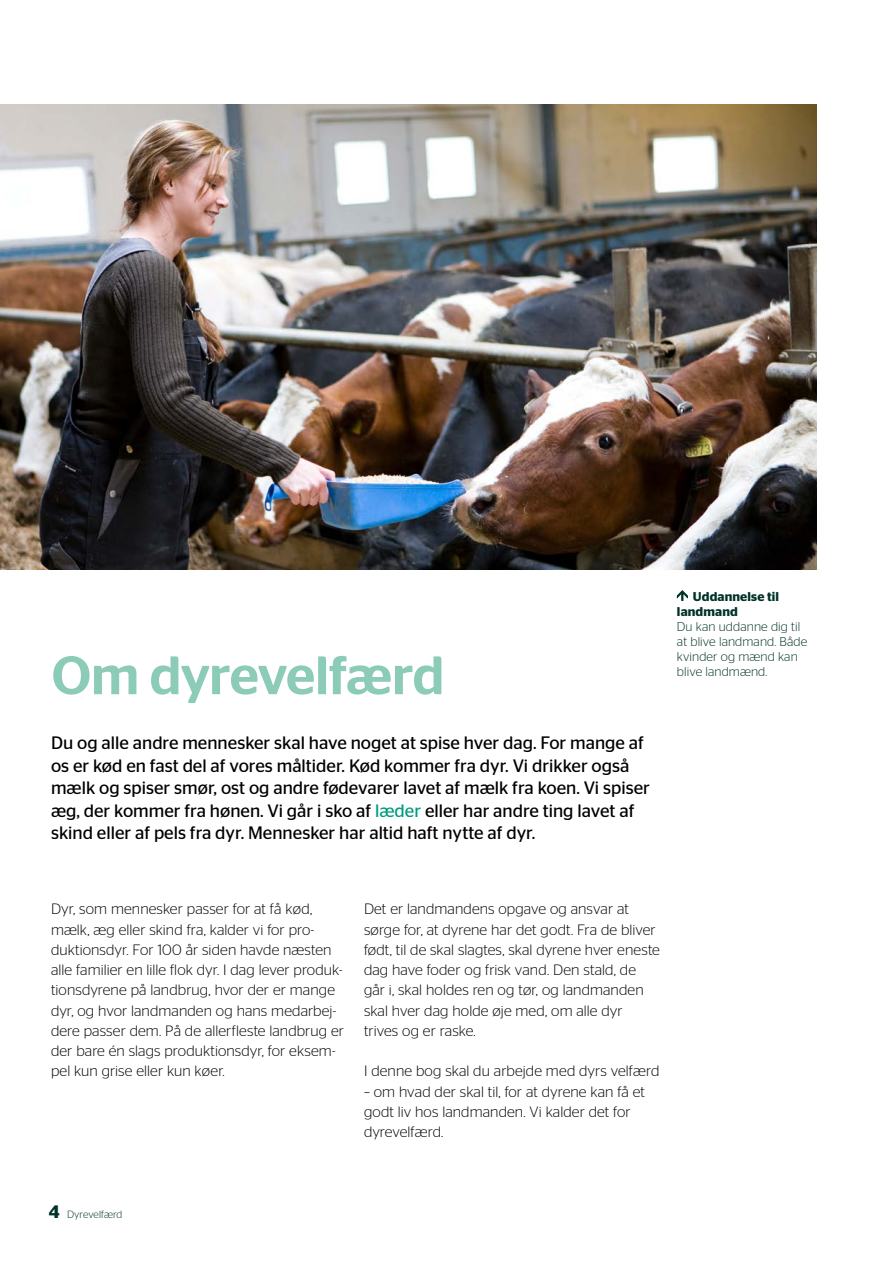
<style>
.page{position:relative;width:893px;height:1263px;background:#fff}
.page>*{position:absolute;margin:0;border:0;box-sizing:border-box;transform-origin:0 0}
.Rubrik{font:500 54px "Stag Sans";letter-spacing:-.015em;color:#8bcbb7}
.Underrubrik{font:18px/22.5px "Stag Sans";color:#000}
.Brød{font:300 15px/20.2px "Stag Sans";letter-spacing:.005em;color:#000}
.t1{font:300 12.75px/15px "Stag Sans";letter-spacing:.01em;color:#013228}
.t2{font:600 12.75px/15px "Stag Sans";letter-spacing:.01em;color:#013228}
.t3{font:300 10.5px "Stag Sans";letter-spacing:.01em;color:#013228}
.s1{color:#009b81}
.s2{font-weight:600;font-size:18px}
</style>
<div class="page">
<svg style="left:677px;top:590px;width:11px;height:11px"></svg>
<img style="left:0;top:104px;width:816px;height:466px">
<p class="t2" style="left:677px;top:589px;width:104px;text-indent:16px">Uddannelse til landmand</p>
<p class="t1" style="left:677px;top:619px;width:132px">Du kan uddanne dig til at blive landmand. Både kvinder og mænd kan</p>
<h2 class="Rubrik" style="left:52px;top:644px;width:394px">Om dyrevelfærd</h2>
<p class="t1" style="left:677px;top:664px;width:92px">blive landmænd.</p>
<h3 class="Underrubrik" style="left:51px;top:732px;width:600px">Du og alle andre mennesker skal have noget at spise hver dag. For mange af os er kød en fast del af vores måltider. Kød kommer fra dyr. Vi drikker også mælk og spiser smør, ost og andre fødevarer lavet af mælk fra koen. Vi spiser æg, der kommer fra hønen. Vi går i sko af <span class="s1">læder</span> eller har andre ting lavet af skind eller af pels fra dyr. Mennesker har altid haft nytte af dyr.</h3>
<p class="Brød" style="left:51px;top:899px;width:294px">Dyr, som mennesker passer for at få kød, mælk, æg eller skind fra, kalder vi for pro&shy;duktionsdyr. For 100 år siden havde næsten alle familier en lille flok dyr. I dag lever produk&shy;tionsdyrene på landbrug, hvor der er mange dyr, og hvor landmanden og hans medarbej&shy;dere passer dem. På de allerfleste landbrug er der bare én slags produktionsdyr, for eksem&shy;pel kun grise eller kun køer.</p>
<p class="Brød" style="left:364px;top:899px;width:297px">Det er landmandens opgave og ansvar at sørge for, at dyrene har det godt. Fra de bliver født, til de skal slagtes, skal dyrene hver eneste dag have foder og frisk vand. Den stald, de går i, skal holdes ren og tør, og landmanden skal hver dag holde øje med, om alle dyr trives og er raske.</p>
<p class="Brød" style="left:364px;top:1061px;width:297px">I denne bog skal du arbejde med dyrs velfærd</p>
<p class="Brød" style="left:364px;top:1081px;width:283px">– om hvad der skal til, for at dyrene kan få et godt liv hos landmanden. Vi kalder det for dyrevelfærd.</p>
<p class="t3" style="left:49px;top:1208px;width:75px"><span class="s2">4</span> Dyrevelfærd</p>
</div>
